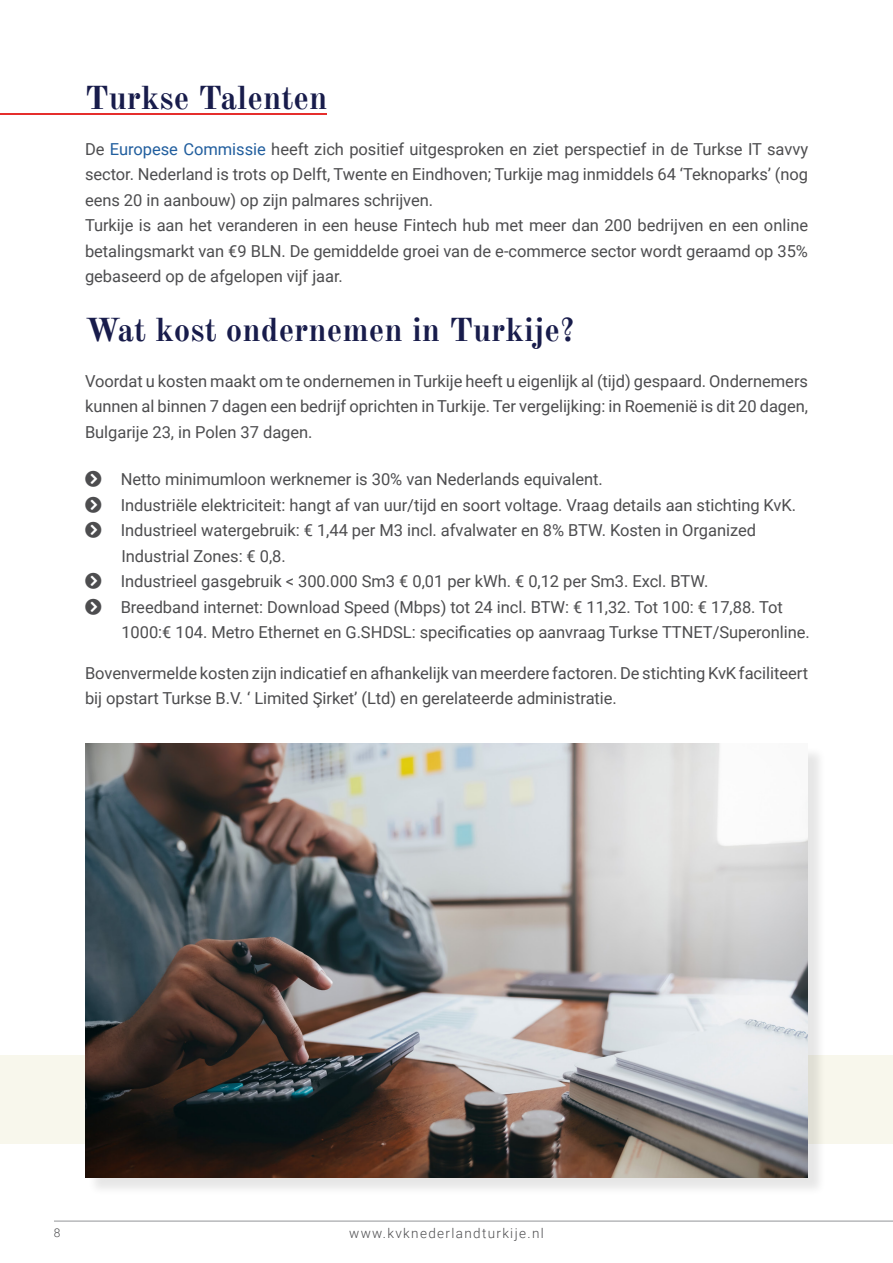
<style>
.page{position:relative;width:893px;height:1263px;background:#fff}
.page>*{position:absolute;margin:0;border:0;box-sizing:border-box;transform-origin:0 0}
.t1{font:700 33px "Old Standard TT";color:#181c4b}
.t2{font:16.5px/25.5px "Roboto";letter-spacing:-.005em;color:#4d4d4f}
.t3{font:300 13.5px "Roboto";letter-spacing:.1em;color:#4d4d4f}
.t4{font:300 12px "Roboto";color:#4d4d4f}
.s1{color:#215e9e}
</style>
<div class="page">
<div style="left:1px;top:1054px;width:892px;height:89px;background:#f8f7ec"></div>
<hr style="left:0;top:114px;width:327px;height:1px;background:#e52e2c">
<div style="left:87px;top:746px;width:739px;height:450px;background:#000;opacity:.1"></div>
<img style="left:85px;top:744px;width:723px;height:434px">
<hr style="left:54px;top:1221px;width:839px;height:1px;background:#939598">
<h1 class="t1" style="left:85px;top:72px;width:244px">Turkse Talenten</h1>
<p class="t2" style="left:85px;top:136px;width:725px">De <span class="s1">Europese Commissie</span> heeft zich positief uitgesproken en ziet perspectief in de Turkse IT savvy sector. Nederland is trots op Delft, Twente en Eindhoven; Turkije mag inmiddels 64 ‘Teknoparks’ (nog eens 20 in aanbouw) op zijn palmares schrijven.<br>Turkije is aan het veranderen in een heuse Fintech hub met meer dan 200 bedrijven en een online betalingsmarkt van €9 BLN. De gemiddelde groei van de e-commerce sector wordt geraamd op 35% gebaseerd op de afgelopen vijf jaar.</p>
<h1 class="t1" style="left:85px;top:304px;width:492px">Wat kost ondernemen in Turkije?</h1>
<p class="t2" style="left:85px;top:367px;width:725px;text-align:justify">Voordat u kosten maakt om te ondernemen in Turkije heeft u eigenlijk al (tijd) gespaard. Ondernemers kunnen al binnen 7 dagen een bedrijf oprichten in Turkije. Ter vergelijking: in Roemenië is dit 20 dagen, Bulgarije 23, in Polen 37 dagen.</p>
<p class="t2" style="left:121px;top:466px;width:691px">Netto minimumloon werknemer is 30% van Nederlands equivalent.<br>Industriële elektriciteit: hangt af van uur/tijd en soort voltage. Vraag details aan stichting KvK.<br>Industrieel watergebruik: € 1,44 per M3 incl. afvalwater en 8% BTW. Kosten in Organized Industrial Zones: € 0,8.<br>Industrieel gasgebruik &lt; 300.000 Sm3 € 0,01 per kWh. € 0,12 per Sm3. Excl. BTW.<br>Breedband internet: Download Speed (Mbps) tot 24 incl. BTW: € 11,32. Tot 100: € 17,88. Tot 1000:€ 104. Metro Ethernet en G.SHDSL: specificaties op aanvraag Turkse TTNET/Superonline.</p>
<p class="t2" style="left:85px;top:660px;width:725px">Bovenvermelde kosten zijn indicatief en afhankelijk van meerdere factoren. De stichting KvK faciliteert bij opstart Turkse B.V. ‘ Limited Şirket’ (Ltd) en gerelateerde administratie.</p>
<p class="t4" style="left:54px;top:1224px;width:8px">8</p>
<p class="t3" style="left:349px;top:1224px;width:196px">www.kvknederlandturkije.nl</p>
</div>
